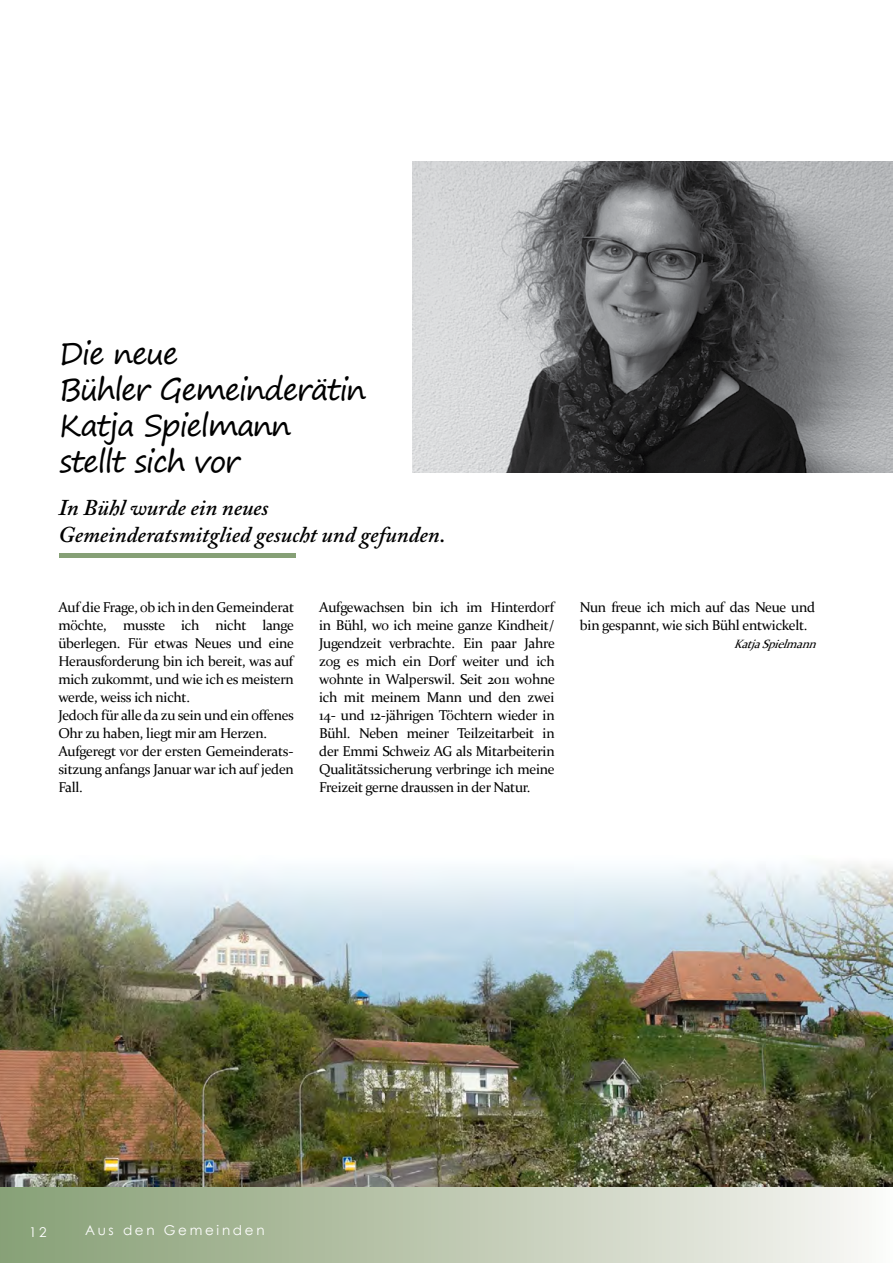
<style>
.page{position:relative;width:893px;height:1263px;background:#fff}
.page>*{position:absolute;margin:0;border:0;box-sizing:border-box;transform-origin:0 0}
.t1{font:30px/36px "Segoe Print";letter-spacing:-.05em;color:#000}
.t2{font:italic 600 22.5px/27px "Adobe Caslon Pro";color:#000}
.t3{font:14.25px/18px "Constantia";letter-spacing:-.02em;color:#000}
.t4{font:13.5px "Century Gothic";letter-spacing:.2em;color:#fff}
.t5{font:italic 12px "Constantia";color:#000}
</style>
<div class="page">
<div style="left:0;top:1186px;width:893px;height:77px;background:linear-gradient(to right,#859e72,#f9f7f4)"></div>
<hr style="left:60px;top:553px;width:236px;height:4px;background:#86a076">
<img style="left:412px;top:161px;width:481px;height:311px">
<img style="left:0;top:864px;width:893px;height:322px">
<h1 class="t1" style="left:60px;top:335px;width:308px">Die neue<br>Bühler Gemeinderätin<br>Katja Spielmann<br>stellt sich vor</h1>
<h2 class="t2" style="left:58px;top:493px;width:389px">In Bühl wurde ein neues<br>Gemeinderatsmitglied gesucht und gefunden.</h2>
<p class="t3" style="left:58px;top:598px;width:237px">Auf die Frage, ob ich in den Gemeinderat möchte, musste ich nicht lange überlegen. Für etwas Neues und eine Herausforderung bin ich bereit, was auf mich zukommt, und wie ich es meistern werde, weiss ich nicht.<br>Jedoch für alle da zu sein und ein offenes Ohr zu haben, liegt mir am Herzen.<br>Aufgeregt vor der ersten Gemeinderats&shy;sitzung anfangs Januar war ich auf jeden Fall.</p>
<p class="t3" style="left:319px;top:597px;width:237px;text-align:justify">Aufgewachsen bin ich im Hinterdorf in Bühl, wo ich meine ganze Kindheit/ Jugendzeit verbrachte. Ein paar Jahre zog es mich ein Dorf weiter und ich wohnte in Walperswil. Seit 2011 wohne ich mit meinem Mann und den zwei 14- und 12-jährigen Töchtern wieder in Bühl. Neben meiner Teilzeitarbeit in der Emmi Schweiz AG als Mitarbeiterin Qualitätssicherung verbringe ich meine Freizeit gerne draussen in der Natur.</p>
<p class="t3" style="left:580px;top:597px;width:237px">Nun freue ich mich auf das Neue und bin gespannt, wie sich Bühl entwickelt.</p>
<p class="t5" style="left:734px;top:636px;width:89px">KatjaSpielmann</p>
<p class="t4" style="left:29px;top:1222px;width:19px">12</p>
<p class="t4" style="left:85px;top:1220px;width:181px">Aus den Gemeinden</p>
</div>
